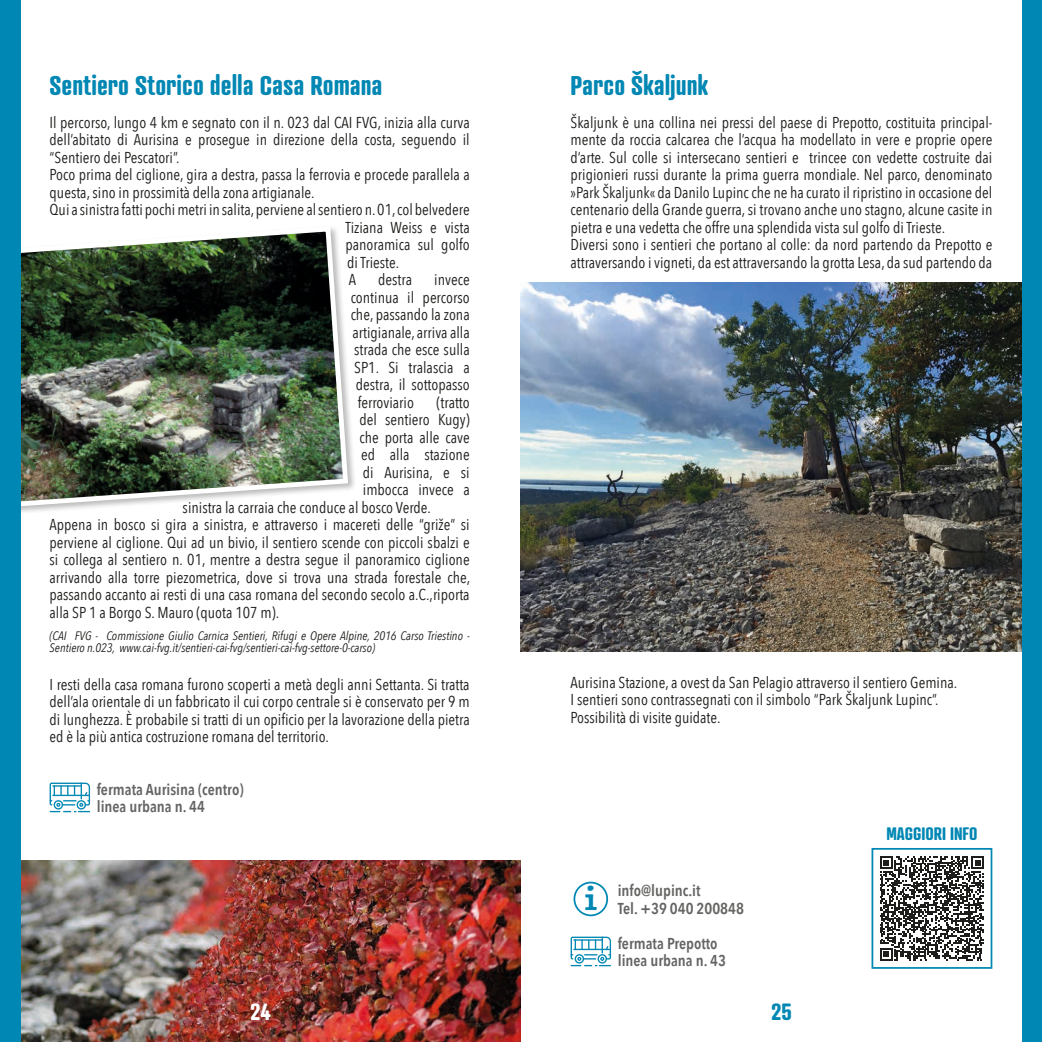
<style>
.page{position:relative;width:1042px;height:1042px;background:#fff}
.page>*{position:absolute;margin:0;border:0;box-sizing:border-box;transform-origin:0 0}
.t1{font:700 26.25px "Atrament";color:#0087b3}
.t2{font:700 22.75px "Atrament";color:#fff}
.t3{font:700 22.75px "Atrament";color:#0087b3}
.t4{font:700 17.5px "Atrament";color:#0087b3}
.t5{font:15.75px/17.5px "Avenir Next Condensed";color:#1d1d1b}
.t6{font:600 15.75px/17.5px "Avenir Next Condensed";color:#646463}
.t7{font:italic 12.25px/12.2px "Avenir Next Condensed";color:#1d1d1b}
.s1{font-family:"Adorn Slab Serif";font-weight:700;font-size:32.38px;color:#0087b3}
</style>
<div class="page">
<svg style="left:50px;top:782px;width:40px;height:30px"></svg>
<div style="left:573px;top:881px;width:35px;height:35px;border:2px solid #0087b3;border-radius:50%"></div>
<svg style="left:570px;top:936px;width:41px;height:30px"></svg>
<svg style="left:880px;top:856px;width:104px;height:104px"></svg>
<div style="left:871px;top:848px;width:121px;height:121px;border:2px solid #0087b3"></div>
<img style="left:521px;top:283px;width:501px;height:369px">
<img style="left:20px;top:861px;width:501px;height:181px">
<img style="left:20px;top:224px;width:331px;height:288px">
<div style="left:1022px;top:0;width:20px;height:1042px;background:#0087b3"></div>
<div style="left:0;top:0;width:20px;height:1042px;background:#0087b3"></div>
<h1 class="t1" style="left:50px;top:69px;width:334px">Sentiero Storico della Casa Romana</h1>
<p class="t5" style="left:50px;top:113px;width:422px">Il percorso, lungo 4 km e segnato con il n. 023 dal CAI FVG, inizia alla curva</p>
<p class="t5" style="left:50px;top:130px;width:421px">dell’abitato di Aurisina e prosegue in direzione della costa, seguendo il</p>
<p class="t5" style="left:50px;top:148px;width:131px">“Sentiero dei Pescatori”.</p>
<p class="t5" style="left:50px;top:165px;width:422px">Poco prima del ciglione, gira a destra, passa la ferrovia e procede parallela a</p>
<p class="t5" style="left:50px;top:183px;width:266px">questa, sino in prossimità della zona artigianale.</p>
<p class="t5" style="left:50px;top:200px;width:422px">Qui a sinistra fatti pochi metri in salita, perviene al sentiero n. 01, col belvedere</p>
<p class="t5" style="left:345px;top:218px;width:126px">Tiziana Weiss e vista</p>
<p class="t5" style="left:345px;top:235px;width:126px">panoramica sul golfo</p>
<p class="t5" style="left:347px;top:253px;width:53px">di Trieste.</p>
<p class="t5" style="left:349px;top:270px;width:9px">A</p>
<p class="t5" style="left:378px;top:270px;width:35px">destra</p>
<p class="t5" style="left:434px;top:270px;width:37px">invece</p>
<p class="t5" style="left:351px;top:288px;width:120px">continua il percorso</p>
<p class="t5" style="left:351px;top:305px;width:121px">che, passando la zona</p>
<p class="t5" style="left:352px;top:323px;width:119px">artigianale, arriva alla</p>
<p class="t5" style="left:354px;top:340px;width:117px">strada che esce sulla</p>
<p class="t5" style="left:354px;top:358px;width:117px">SP1. Si tralascia a</p>
<p class="t5" style="left:356px;top:375px;width:115px">destra, il sottopasso</p>
<p class="t5" style="left:358px;top:393px;width:58px">ferroviario</p>
<p class="t5" style="left:437px;top:393px;width:35px">(tratto</p>
<p class="t5" style="left:359px;top:410px;width:112px">del sentiero Kugy)</p>
<p class="t5" style="left:359px;top:428px;width:112px">che porta alle cave</p>
<p class="t5" style="left:361px;top:445px;width:110px">ed alla stazione</p>
<p class="t5" style="left:363px;top:463px;width:108px">di Aurisina, e si</p>
<p class="t5" style="left:363px;top:480px;width:108px">imbocca invece a</p>
<p class="t5" style="left:183px;top:498px;width:250px">sinistra la carraia che conduce al bosco Verde.</p>
<p class="t5" style="left:50px;top:515px;width:422px">Appena in bosco si gira a sinistra, e attraverso i macereti delle “griže” si</p>
<p class="t5" style="left:50px;top:533px;width:421px">perviene al ciglione. Qui ad un bivio, il sentiero scende con piccoli sbalzi e</p>
<p class="t5" style="left:50px;top:550px;width:421px">si collega al sentiero n. 01, mentre a destra segue il panoramico ciglione</p>
<p class="t5" style="left:50px;top:568px;width:422px">arrivando alla torre piezometrica, dove si trova una strada forestale che,</p>
<p class="t5" style="left:50px;top:585px;width:421px">passando accanto ai resti di una casa romana del secondo secolo a.C.,riporta</p>
<p class="t5" style="left:50px;top:603px;width:231px">alla SP 1 a Borgo S. Mauro (quota 107 m).</p>
<p class="t7" style="left:50px;top:630px;width:422px">(CAI FVG - Commissione Giulio Carnica Sentieri, Rifugi e Opere Alpine, 2016 Carso Triestino -<br>Sentiero n.023, www.cai-fvg.it/sentieri-cai-fvg/sentieri-cai-fvg-settore-0-carso)</p>
<p class="t5" style="left:50px;top:675px;width:422px;text-align:justify">I resti della casa romana furono scoperti a metà degli anni Settanta. Si tratta dell’ala orientale di un fabbricato il cui corpo centrale si è conservato per 9 m di lunghezza. È probabile si tratti di un opificio per la lavorazione della pietra ed è la più antica costruzione romana del territorio.</p>
<p class="t6" style="left:97px;top:780px;width:148px">fermata Aurisina (centro) linea urbana n. 44</p>
<h1 class="t1" style="left:570px;top:69px;width:139px">Parco Škaljunk</h1>
<p class="t5" style="left:570px;top:113px;width:423px">Škaljunk è una collina nei pressi del paese di Prepotto, costituita principal&shy;mente da roccia calcarea che l’acqua ha modellato in vere e proprie opere d’arte. Sul colle si intersecano sentieri e trincee con vedette costruite dai prigionieri russi durante la prima guerra mondiale. Nel parco, denominato »Park Škaljunk« da Danilo Lupinc che ne ha curato il ripristino in occasione del centenario della Grande guerra, si trovano anche uno stagno, alcune casite in pietra e una vedetta che offre una splendida vista sul golfo di Trieste.<br>Diversi sono i sentieri che portano al colle: da nord partendo da Prepotto e attraversando i vigneti, da est attraversando la grotta Lesa, da sud partendo da</p>
<p class="t5" style="left:570px;top:673px;width:388px">Aurisina Stazione, a ovest da San Pelagio attraverso il sentiero Gemina.<br>I sentieri sono contrassegnati con il simbolo “Park Škaljunk Lupinc”.<br>Possibilità di visite guidate.</p>
<p class="t6" style="left:618px;top:881px;width:128px;text-indent:-34px"><span class="s1">i</span> info@lupinc.it<br>Tel. +39 040 200848</p>
<p class="t6" style="left:618px;top:934px;width:110px">fermata Prepotto linea urbana n. 43</p>
<p class="t4" style="left:886px;top:822px;width:93px">MAGGIORI INFO</p>
<h2 class="t2" style="left:250px;top:997px;width:22px">24</h2>
<h2 class="t3" style="left:771px;top:997px;width:22px">25</h2>
</div>
